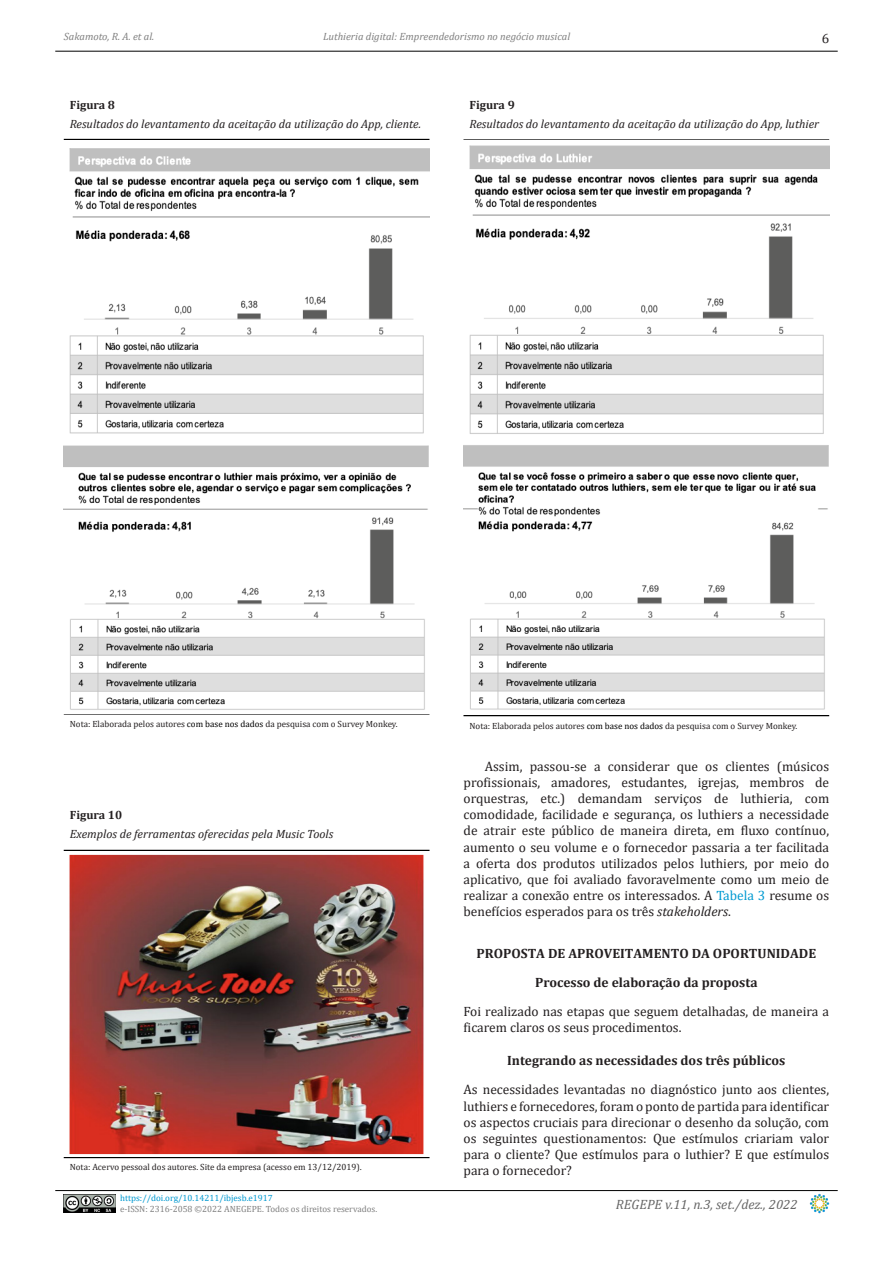
<style>
.page{position:relative;width:893px;height:1263px;background:#fff}
.page>*{position:absolute;margin:0;border:0;box-sizing:border-box;transform-origin:0 0}
.IN__Corpo_do_Texto{font:13.5px/16.2px "Cambria";color:#231f20;text-align:justify}
.After_H2{font:13.5px/16.2px "Cambria";color:#231f20}
.IN__H2{font:700 13.5px "Cambria";color:#231f20}
.IN__H1{font:700 13.5px "Cambria";color:#231f20}
.t1{font:italic 13.5px "Cambria";color:#666}
.Titulo_Tabela_e_Figu{font:italic 12px "Cambria";color:#231f20}
.Nome_Tabela___Figura{font:700 12px "Cambria";color:#231f20}
.t2{font:italic 10.5px "Cambria";color:#808080}
.Nota___Note{font:9px "Cambria";color:#231f20}
.t3{font:9px "Cambria";color:#808080}
.t4{font:9px "Cambria";color:#0099d1}
.s1{color:#000}
.s2{font-family:"Minion Pro";color:#000}
.s3{color:#0099d1}
.s4{font-style:italic}
</style>
<div class="page">
<hr style="left:64px;top:139px;width:365px;height:1px;background:#000">
<hr style="left:64px;top:713px;width:365px;height:1px;background:#000">
<img style="left:64px;top:148px;width:365px;height:562px">
<hr style="left:463px;top:139px;width:366px;height:2px;background:#000">
<hr style="left:463px;top:715px;width:366px;height:1px;background:#000">
<img style="left:463px;top:145px;width:366px;height:565px">
<hr style="left:64px;top:850px;width:365px;height:1px;background:#000">
<hr style="left:64px;top:1157px;width:365px;height:1px;background:#000">
<img style="left:69px;top:854px;width:355px;height:301px">
<hr style="left:55px;top:51px;width:783px;height:1px;background:#000">
<img style="left:64px;top:1194px;width:52px;height:18px">
<hr style="left:55px;top:1190px;width:783px;height:1px;background:#000">
<img style="left:809px;top:1193px;width:21px;height:21px">
<p class="t2" style="left:64px;top:29px;width:92px">Sakamoto, R. A. et al.</p>
<p class="t2" style="left:323px;top:29px;width:248px">Luthieria digital: Empreendedorismo no negócio musical</p>
<p class="IN__Corpo_do_Texto" style="left:822px;top:30px;width:9px">6</p>
<p class="Nome_Tabela___Figura" style="left:70px;top:96px;width:47px">Figura 8</p>
<p class="Titulo_Tabela_e_Figu" style="left:70px;top:115px;width:353px">Resultados do levantamento da aceitação da utilização do App, cliente.</p>
<p class="Nome_Tabela___Figura" style="left:469px;top:97px;width:47px">Figura 9</p>
<p class="Titulo_Tabela_e_Figu" style="left:469px;top:115px;width:351px">Resultados do levantamento da aceitação da utilização do App, luthier</p>
<p class="Nota___Note" style="left:70px;top:718px;width:329px">Nota: Elaborada pelos autores <span class="s1">com base nos dados</span> da pesquisa com o Survey Monkey.</p>
<p class="Nome_Tabela___Figura" style="left:70px;top:806px;width:54px">Figura 10</p>
<p class="Titulo_Tabela_e_Figu" style="left:70px;top:825px;width:265px">Exemplos de ferramentas oferecidas pela Music Tools</p>
<p class="Nota___Note" style="left:70px;top:1162px;width:294px">Nota: Acervo pessoal dos autores. Site da empresa (acesso em 13/12/2019)<span class="s2">.</span></p>
<p class="Nota___Note" style="left:469px;top:720px;width:329px">Nota: Elaborada pelos autores <span class="s1">com base nos dados</span> da pesquisa com o Survey Monkey.</p>
<p class="IN__Corpo_do_Texto" style="left:463px;top:758px;width:367px;text-indent:21px">Assim, passou-se a considerar que os clientes (músicos profissionais, amadores, estudantes, igrejas, membros de orquestras, etc.) demandam serviços de luthieria, com comodidade, facilidade e segurança, os luthiers a necessidade de atrair este público de maneira direta, em fluxo contínuo, aumento o seu volume e o fornecedor passaria a ter facilitada a oferta dos produtos utilizados pelos luthiers, por meio do aplicativo, que foi avaliado favoravelmente como um meio de realizar a conexão entre os interessados. A <span class="s3">Tabela 3</span> resume os benefícios esperados para os três <span class="s4">stakeholders</span>.</p>
<p class="IN__H1" style="left:476px;top:944px;width:341px">PROPOSTA DE APROVEITAMENTO DA OPORTUNIDADE</p>
<p class="IN__H2" style="left:535px;top:973px;width:224px">Processo de elaboração da proposta</p>
<p class="After_H2" style="left:463px;top:1003px;width:367px">Foi realizado nas etapas que seguem detalhadas, de maneira a ficarem claros os seus procedimentos.</p>
<p class="IN__H2" style="left:507px;top:1051px;width:280px">Integrando as necessidades dos três públicos</p>
<p class="After_H2" style="left:463px;top:1081px;width:367px;text-align:justify">As necessidades levantadas no diagnóstico junto aos clientes, luthiers e fornecedores, foram o ponto de partida para identificar os aspectos cruciais para direcionar o desenho da solução, com os seguintes questionamentos: Que estímulos criariam valor para o cliente? Que estímulos para o luthier? E que estímulos para o fornecedor?</p>
<p class="t4" style="left:120px;top:1193px;width:154px">https://doi.org/10.14211/ibjesb.e1917</p>
<p class="t3" style="left:120px;top:1203px;width:259px">e-ISSN: 2316-2058 ©2022 ANEGEPE. Todos os direitos reservados.</p>
<p class="t1" style="left:616px;top:1194px;width:183px">REGEPE v.11, n.3, set./dez., 2022</p>
</div>
